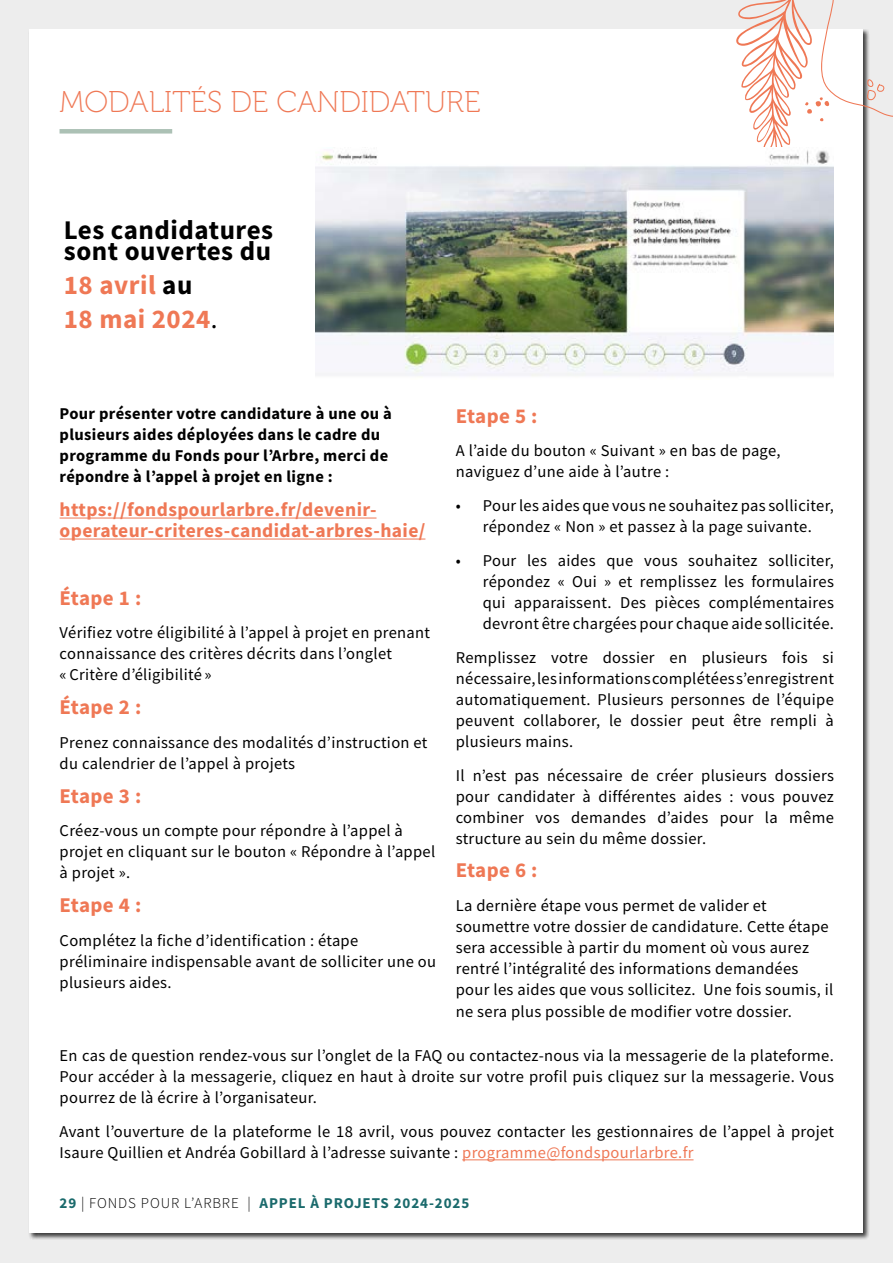
<style>
.page{position:relative;width:893px;height:1263px;background:#ededed}
.page>*{position:absolute;margin:0;border:0;box-sizing:border-box;transform-origin:0 0}
.t1{font:30px "Museo 100";color:#ef7855}
.t2{font:700 27px/21px "Source Sans Pro";letter-spacing:.02em;color:#000}
.t3{font:700 27px/33.8px "Source Sans Pro";letter-spacing:.02em;color:#ef7855}
.t4{font:700 21px "Source Sans Pro";letter-spacing:.01em;color:#ef7855}
.t5{font:700 19.5px/21px "Source Sans Pro";letter-spacing:.02em;color:#ef7855}
.t6{font:16.5px/21px "Source Sans Pro";letter-spacing:.02em;color:#000}
.t7{font:700 16.5px/21px "Source Sans Pro";letter-spacing:.02em;color:#000}
.t8{font:700 15px "Source Sans Pro";letter-spacing:.06em;color:#1a6a6c}
.s1{color:#000}
.s2{font-weight:400;color:#000}
.s3{color:#ef7855}
.s4{font-weight:300;color:#000}
</style>
<div class="page">
<div style="left:30px;top:30px;width:833px;height:1203px;background:#fff"></div>
<svg style="left:734px;top:0;width:159px;height:159px"></svg>
<div style="left:60px;top:129px;width:112px;height:5px;background:#acc1b5"></div>
<hr style="left:60px;top:517px;width:316px;height:1px;background:#ef7855">
<hr style="left:60px;top:538px;width:365px;height:1px;background:#ef7855">
<img style="left:315px;top:147px;width:518px;height:229px">
<hr style="left:462px;top:1159px;width:231px;height:1px;background:#ef7855">
<h1 class="t1" style="left:60px;top:86px;width:422px">MODALITÉS DE CANDIDATURE</h1>
<h2 class="t2" style="left:64px;top:219px;width:211px">Les candidatures sont ouvertes du</h2>
<h2 class="t3" style="left:64px;top:268px;width:155px">18 avril <span class="s1">au<br></span>18 mai 2024<span class="s2">.</span></h2>
<p class="t7" style="left:60px;top:403px;width:334px">Pour présenter votre candidature à une ou à plusieurs aides déployées dans le cadre du programme du Fonds pour l’Arbre, merci de répondre à l’appel à projet en ligne :</p>
<p class="t5" style="left:60px;top:499px;width:367px">https://fondspourlarbre.fr/devenir&shy;operateur-criteres-candidat-arbres-haie/</p>
<p class="t4" style="left:456px;top:401px;width:83px">Etape 5 :</p>
<p class="t6" style="left:456px;top:440px;width:326px">A l’aide du bouton « Suivant » en bas de page, naviguez d’une aide à l’autre :</p>
<p class="t6" style="left:456px;top:495px;width:380px;text-align:center">• Pour les aides que vous ne souhaitez pas solliciter, répondez « Non » et passez à la page suivante.</p>
<p class="t6" style="left:483px;top:550px;width:353px;text-align:justify;text-indent:-27px">• Pour les aides que vous souhaitez solliciter, répondez « Oui » et remplissez les formulaires qui apparaissent. Des pièces complémentaires devront être chargées pour chaque aide sollicitée.</p>
<p class="t6" style="left:456px;top:647px;width:380px;text-align:justify">Remplissez votre dossier en plusieurs fois si nécessaire, les informations complétées s’enregistrent automatiquement. Plusieurs personnes de l’équipe peuvent collaborer, le dossier peut être rempli à plusieurs mains.</p>
<p class="t6" style="left:456px;top:764px;width:380px;text-align:justify">Il n’est pas nécessaire de créer plusieurs dossiers pour candidater à différentes aides : vous pouvez combiner vos demandes d’aides pour la même structure au sein du même dossier.</p>
<p class="t4" style="left:456px;top:856px;width:83px">Etape 6 :</p>
<p class="t6" style="left:456px;top:895px;width:379px">La dernière étape vous permet de valider et soumettre votre dossier de candidature. Cette étape sera accessible à partir du moment où vous aurez rentré l’intégralité des informations demandées pour les aides que vous sollicitez. Une fois soumis, il ne sera plus possible de modifier votre dossier.</p>
<p class="t6" style="left:60px;top:1045px;width:776px;text-align:justify">En cas de question rendez-vous sur l’onglet de la FAQ ou contactez-nous via la messagerie de la plateforme.<br>Pour accéder à la messagerie, cliquez en haut à droite sur votre profil puis cliquez sur la messagerie. Vous pourrez de là écrire à l’organisateur.</p>
<p class="t6" style="left:60px;top:1121px;width:776px">Avant l’ouverture de la plateforme le 18 avril, vous pouvez contacter les gestionnaires de l’appel à projet<br>Isaure Quillien et Andréa Gobillard à l’adresse suivante : <span class="s3">programme@fondspourlarbre.fr</span></p>
<p class="t4" style="left:60px;top:583px;width:83px">Étape 1 :</p>
<p class="t6" style="left:60px;top:622px;width:372px">Vérifiez votre éligibilité à l’appel à projet en prenant connaissance des critères décrits dans l’onglet<br>« Critère d’éligibilité »</p>
<p class="t4" style="left:60px;top:693px;width:83px">Étape 2 :</p>
<p class="t6" style="left:60px;top:732px;width:369px">Prenez connaissance des modalités d’instruction et du calendrier de l’appel à projets</p>
<p class="t4" style="left:60px;top:781px;width:83px">Etape 3 :</p>
<p class="t6" style="left:60px;top:820px;width:377px">Créez-vous un compte pour répondre à l’appel à projet en cliquant sur le bouton « Répondre à l’appel à projet ».</p>
<p class="t4" style="left:60px;top:891px;width:83px">Etape 4 :</p>
<p class="t6" style="left:60px;top:930px;width:378px">Complétez la fiche d’identification : étape préliminaire indispensable avant de solliciter une ou plusieurs aides.</p>
<p class="t8" style="left:60px;top:1193px;width:411px">29 <span class="s4">| FONDS POUR L’ARBRE |</span> APPEL À PROJETS 2024-2025</p>
</div>
